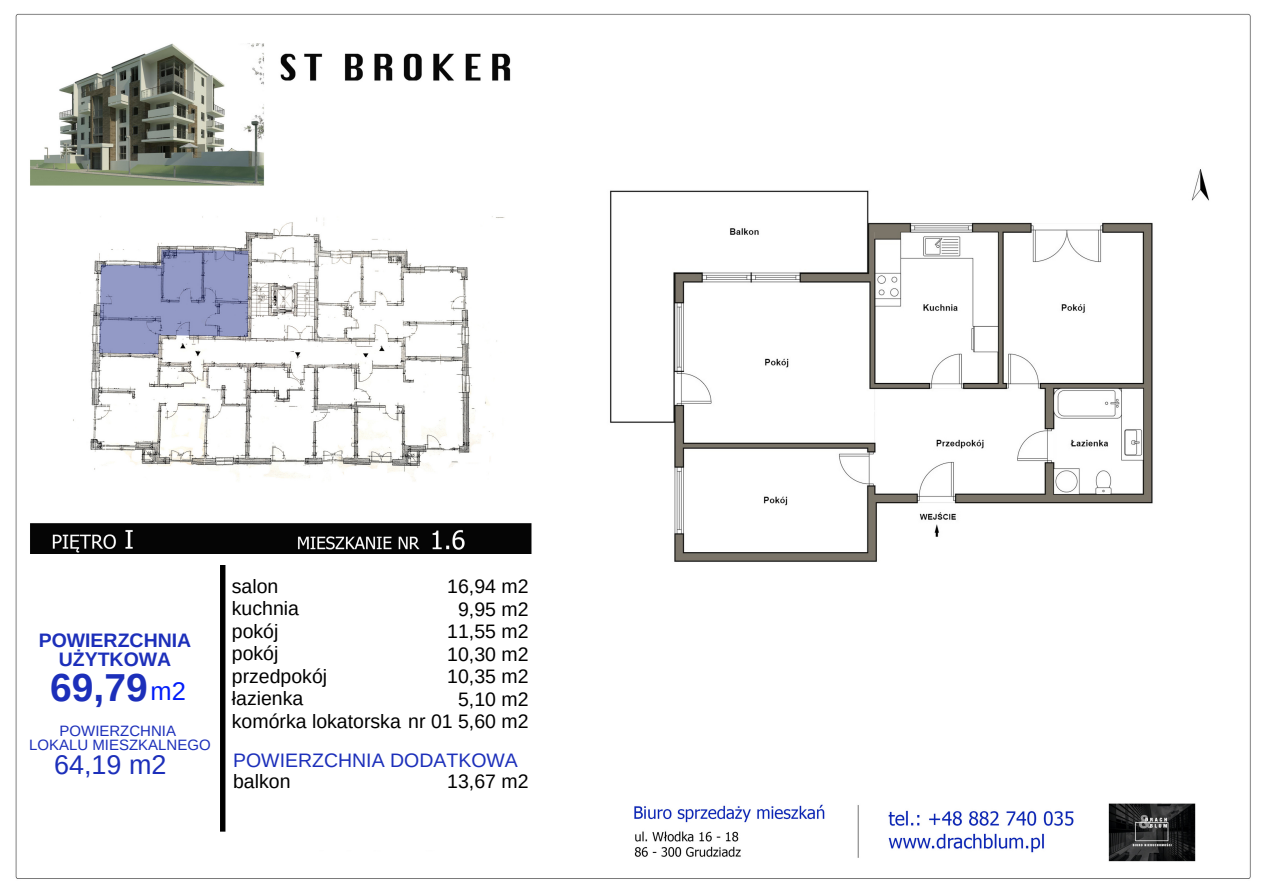
<style>
.page{position:relative;width:1263px;height:894px;background:#fff}
.page>*{position:absolute;margin:0;border:0;box-sizing:border-box;transform-origin:0 0}
.t1{font:700 39px "Arimo";color:#1c2fba}
.t2{font:27px "Arimo";color:#1c2fba}
.t3{font:25.5px "Arimo";color:#001cfa}
.t4{font:19.5px/22.5px "Arimo";color:#000}
.t5{font:19.5px "Arimo";color:#1c2fba}
.t6{font:700 19.5px/19px "Arimo";color:#1c2fba;text-align:center}
.t7{font:15px/14.5px "Arimo";color:#1c2fba;text-align:center}
</style>
<div class="page">
<img style="left:15px;top:13px;width:1236px;height:866px">
<div style="left:28px;top:554px;width:533px;height:295px;background:#fff"></div>
<div style="left:220px;top:565px;width:5px;height:266px;background:#000"></div>
<p class="t6" style="left:39px;top:630px;width:154px">POWIERZCHNIA<br>UŻYTKOWA</p>
<h1 class="t1" style="left:50px;top:665px;width:99px">69,79</h1>
<p class="t7" style="left:29px;top:722px;width:183px">POWIERZCHNIA<br>LOKALU MIESZKALNEGO</p>
<h2 class="t2" style="left:54px;top:749px;width:114px">64,19 m2</h2>
<h3 class="t3" style="left:150px;top:676px;width:37px">m2</h3>
<p class="t4" style="left:232px;top:574px;width:298px">salon<br>kuchnia<br>pokój<br>pokój<br>przedpokój<br>łazienka<br>komórka lokatorska nr 01 5,60 m2</p>
<p class="t4" style="left:447px;top:575px;width:83px;text-align:center">16,94 m2<br>9,95 m2<br>11,55 m2<br>10,30 m2<br>10,35 m2<br>5,10 m2</p>
<p class="t5" style="left:233px;top:748px;width:286px">POWIERZCHNIA DODATKOWA</p>
<p class="t4" style="left:233px;top:770px;width:59px">balkon</p>
<p class="t4" style="left:447px;top:770px;width:83px">13,67 m2</p>
</div>
